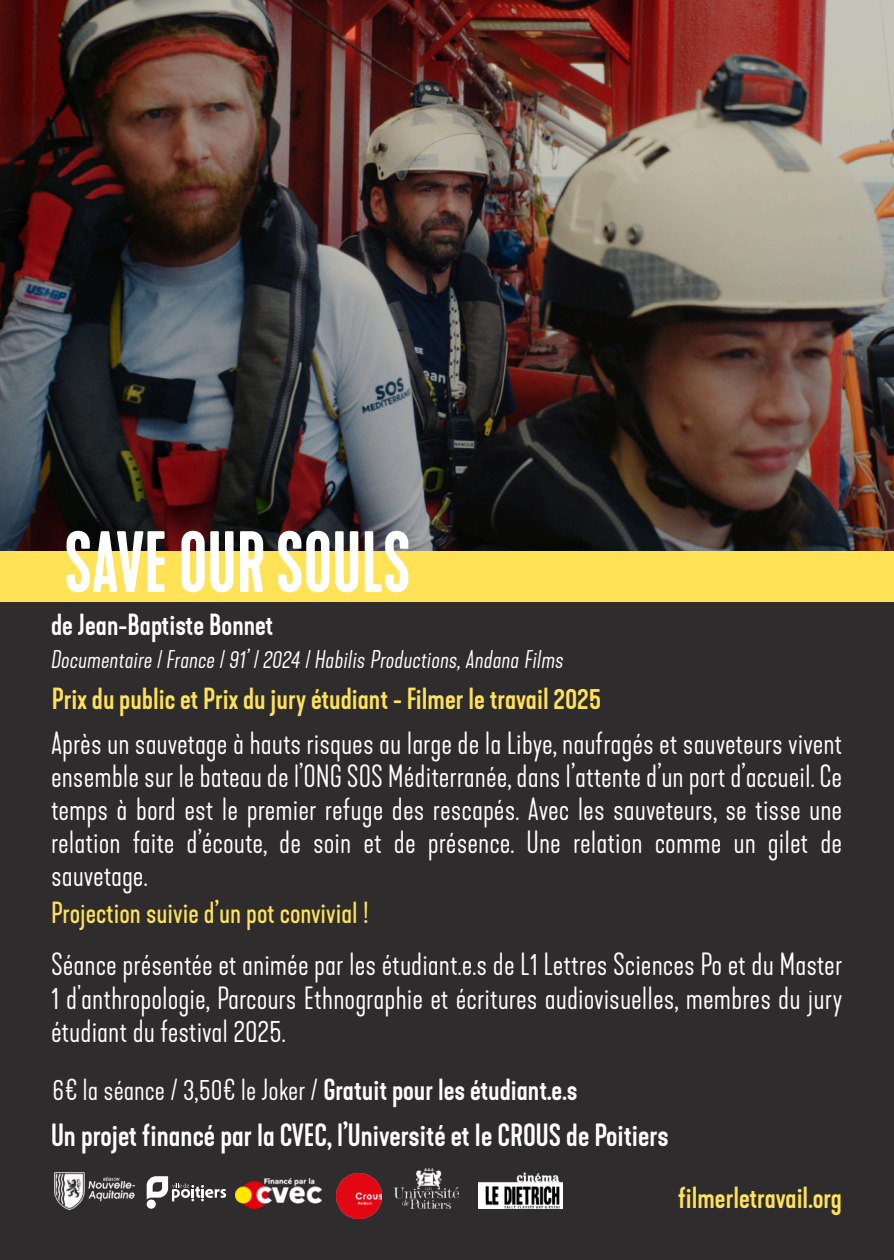
<style>
.page{position:relative;width:894px;height:1260px;background:#fff}
.page>*{position:absolute;margin:0;border:0;box-sizing:border-box;transform-origin:0 0}
.t1{font:500 condensed 81px "Kapra Neue";color:#fff}
.t2{font:300 30px "Kapra Neue";color:#fff}
.t3{font:500 30px "Kapra Neue";color:#fff}
.t4{font:500 28.5px "Kapra Neue";color:#ffe256}
.t5{font:500 28.5px "Kapra Neue";color:#fff}
.t6{font:28.5px "Kapra Neue";color:#ffe256}
.t7{font:italic 300 24px "Kapra Neue";color:#fff}
.s1{font-weight:300}
</style>
<div class="page">
<div style="left:0;top:0;width:894px;height:1259px;background:#2e2c2d"></div>
<img style="left:0;top:0;width:894px;height:551px">
<div style="left:0;top:551px;width:894px;height:51px;background:#ffe256"></div>
<img style="left:393px;top:1168px;width:66px;height:40px">
<img style="left:336px;top:1173px;width:45px;height:44px">
<img style="left:235px;top:1178px;width:86px;height:30px">
<img style="left:478px;top:1172px;width:84px;height:36px">
<img style="left:55px;top:1172px;width:79px;height:37px">
<div style="left:147px;top:1199px;width:9px;height:9px;background:#fff;border-radius:50%"></div>
<svg style="left:147px;top:1176px;width:79px;height:25px"></svg>
<p class="t1" style="left:65px;top:529px;width:347px">SAVE OUR SOULS</p>
<p class="t5" style="left:51px;top:613px;width:224px">de Jean-Baptiste Bonnet</p>
<p class="t7" style="left:51px;top:650px;width:514px">Documentaire / France / 91’ / 2024 / Habilis Productions, Andana Films</p>
<p class="t4" style="left:52px;top:686px;width:551px">Prix du public et Prix du jury étudiant - Filmer le travail 2025</p>
<p class="t2" style="left:51px;top:730px;width:792px">Après un sauvetage à hauts risques au large de la Libye, naufragés et sauveteurs vivent</p>
<p class="t2" style="left:51px;top:763px;width:792px">ensemble sur le bateau de l’ONG SOS Méditerranée, dans l’attente d’un port d’accueil. Ce</p>
<p class="t2" style="left:51px;top:796px;width:792px">temps à bord est le premier refuge des rescapés. Avec les sauveteurs, se tisse une</p>
<p class="t2" style="left:51px;top:829px;width:792px">relation faite d’écoute, de soin et de présence. Une relation comme un gilet de</p>
<p class="t2" style="left:51px;top:862px;width:98px">sauvetage.</p>
<p class="t6" style="left:51px;top:900px;width:319px">Projection suivie d’un pot convivial !</p>
<p class="t2" style="left:51px;top:952px;width:792px">Séance présentée et animée par les étudiant.e.s de L1 Lettres Sciences Po et du Master</p>
<p class="t2" style="left:51px;top:985px;width:792px">1 d'anthropologie, Parcours Ethnographie et écritures audiovisuelles, membres du jury</p>
<p class="t2" style="left:51px;top:1018px;width:236px">étudiant du festival 2025.</p>
<p class="t5" style="left:53px;top:1077px;width:526px"><span class="s1">6€ la séance / 3,50€ le Joker /</span> Gratuit pour les étudiant.e.s</p>
<p class="t3" style="left:51px;top:1122px;width:619px">Un projet financé par la CVEC, l’Université et le CROUS de Poitiers</p>
<p class="t4" style="left:678px;top:1186px;width:165px">filmerletravail.org</p>
</div>
